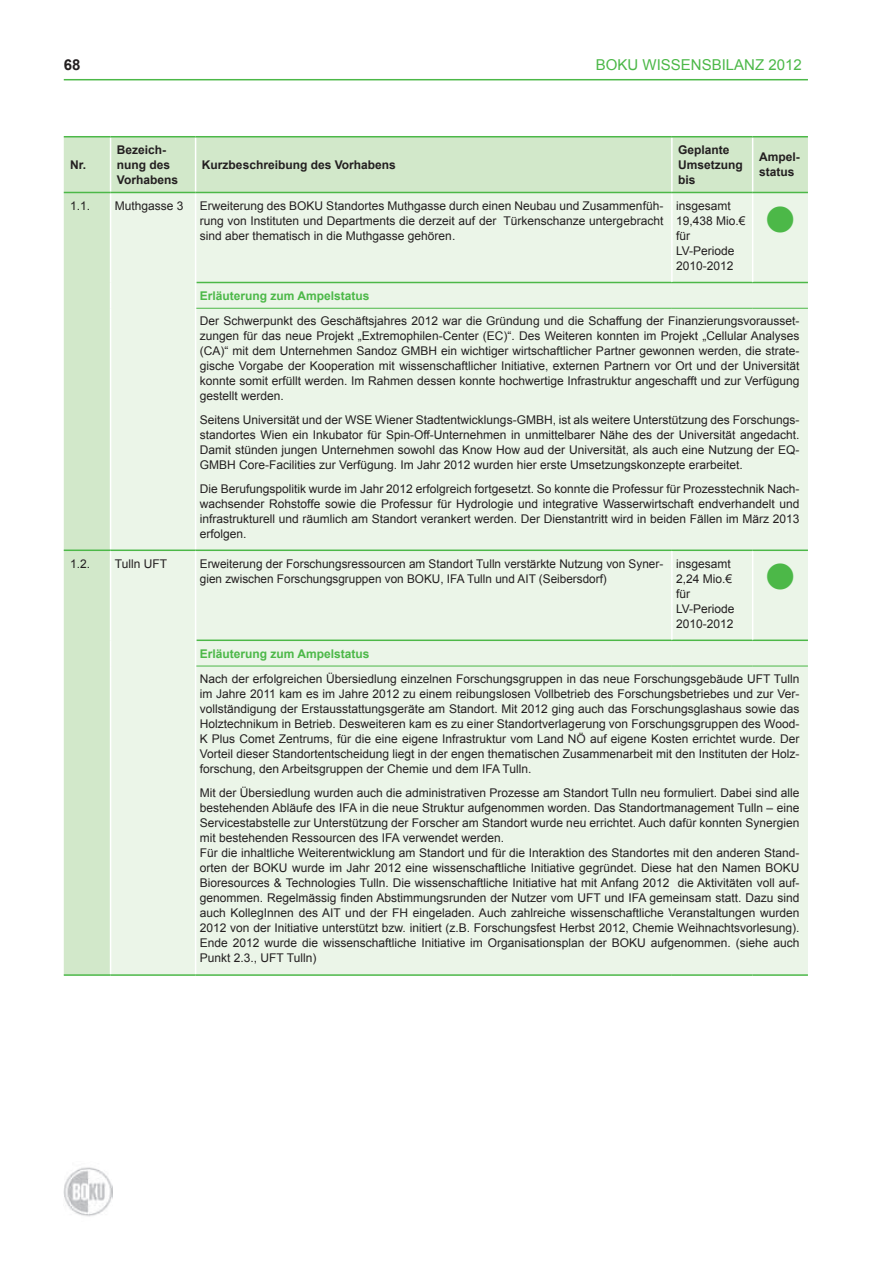
<style>
.page{position:relative;width:893px;height:1263px;background:#fff}
.page>*{position:absolute;margin:0;border:0;box-sizing:border-box;transform-origin:0 0}
.t1{font:45px "Wingdings";color:#4cb848}
.t2{font:15px "Arial";color:#4cb848}
.t3{font:700 15px "Arial";color:#231f20}
.t4{font:12px/15px "Arial";color:#231f20;text-align:justify}
.t5{font:700 12px/15px "Arial";color:#231f20}
.t6{font:700 12px "Arial";color:#4cb848}
</style>
<div class="page">
<hr style="left:64px;top:79px;width:744px;height:1px;background:#4cb848">
<img style="left:64px;top:1167px;width:49px;height:50px">
<div style="left:64px;top:137px;width:744px;height:837px;background:#d2e8ca"></div>
<div style="left:111px;top:193px;width:697px;height:781px;background:#ebf5e8"></div>
<hr style="left:196px;top:282px;width:476px;height:1px;background:#4cb848">
<hr style="left:672px;top:282px;width:81px;height:1px;background:#4cb848">
<hr style="left:753px;top:282px;width:55px;height:1px;background:#4cb848">
<hr style="left:196px;top:639px;width:476px;height:2px;background:#4cb848">
<hr style="left:672px;top:639px;width:81px;height:2px;background:#4cb848">
<hr style="left:753px;top:639px;width:55px;height:2px;background:#4cb848">
<hr style="left:110px;top:137px;width:1px;height:55px;background:#fff">
<hr style="left:110px;top:193px;width:1px;height:89px;background:#fff">
<svg style="left:110px;top:282px;width:1px;height:26px"></svg>
<hr style="left:110px;top:308px;width:1px;height:241px;background:#fff">
<hr style="left:110px;top:551px;width:1px;height:89px;background:#fff">
<svg style="left:110px;top:640px;width:1px;height:26px"></svg>
<hr style="left:110px;top:666px;width:1px;height:308px;background:#fff">
<hr style="left:195px;top:137px;width:1px;height:55px;background:#fff">
<hr style="left:752px;top:137px;width:1px;height:55px;background:#fff">
<hr style="left:195px;top:193px;width:1px;height:89px;background:#fff">
<hr style="left:752px;top:193px;width:1px;height:89px;background:#fff">
<svg style="left:195px;top:282px;width:1px;height:26px"></svg>
<hr style="left:195px;top:308px;width:1px;height:241px;background:#fff">
<hr style="left:195px;top:551px;width:1px;height:89px;background:#fff">
<hr style="left:752px;top:551px;width:1px;height:88px;background:#fff">
<svg style="left:195px;top:640px;width:1px;height:26px"></svg>
<hr style="left:195px;top:666px;width:1px;height:308px;background:#fff">
<hr style="left:64px;top:549px;width:47px;height:2px;background:#4cb848">
<hr style="left:111px;top:549px;width:85px;height:2px;background:#4cb848">
<hr style="left:196px;top:549px;width:476px;height:2px;background:#4cb848">
<hr style="left:672px;top:549px;width:81px;height:2px;background:#4cb848">
<hr style="left:753px;top:549px;width:55px;height:2px;background:#4cb848">
<hr style="left:64px;top:974px;width:47px;height:2px;background:#4cb848">
<hr style="left:111px;top:974px;width:85px;height:2px;background:#4cb848">
<hr style="left:196px;top:974px;width:476px;height:2px;background:#4cb848">
<hr style="left:672px;top:974px;width:81px;height:2px;background:#4cb848">
<hr style="left:753px;top:974px;width:55px;height:2px;background:#4cb848">
<hr style="left:196px;top:308px;width:476px;height:1px;background:#4cb848">
<hr style="left:672px;top:308px;width:81px;height:1px;background:#4cb848">
<hr style="left:753px;top:308px;width:55px;height:1px;background:#4cb848">
<hr style="left:196px;top:666px;width:476px;height:1px;background:#4cb848">
<hr style="left:672px;top:666px;width:81px;height:1px;background:#4cb848">
<hr style="left:753px;top:666px;width:55px;height:1px;background:#4cb848">
<hr style="left:671px;top:137px;width:2px;height:55px;background:#fff">
<hr style="left:671px;top:193px;width:2px;height:89px;background:#fff">
<hr style="left:671px;top:551px;width:2px;height:88px;background:#fff">
<hr style="left:64px;top:136px;width:47px;height:1px;background:#4cb848">
<hr style="left:111px;top:136px;width:85px;height:1px;background:#4cb848">
<hr style="left:196px;top:136px;width:476px;height:1px;background:#4cb848">
<hr style="left:672px;top:136px;width:81px;height:1px;background:#4cb848">
<hr style="left:753px;top:136px;width:55px;height:1px;background:#4cb848">
<hr style="left:64px;top:192px;width:47px;height:1px;background:#4cb848">
<hr style="left:111px;top:192px;width:85px;height:1px;background:#4cb848">
<hr style="left:196px;top:192px;width:476px;height:1px;background:#4cb848">
<hr style="left:672px;top:192px;width:81px;height:1px;background:#4cb848">
<hr style="left:753px;top:192px;width:55px;height:1px;background:#4cb848">
<p class="t3" style="left:64px;top:55px;width:18px">68</p>
<p class="t2" style="left:596px;top:55px;width:207px">BOKU WISSENSBILANZ 2012</p>
<p class="t5" style="left:70px;top:158px;width:18px">Nr.</p>
<p class="t5" style="left:117px;top:143px;width:63px">Bezeich&shy;nung des<br>Vorhabens</p>
<p class="t5" style="left:202px;top:158px;width:195px">Kurzbeschreibung des Vorhabens</p>
<p class="t5" style="left:678px;top:143px;width:66px">Geplante<br>Umsetzung bis</p>
<p class="t5" style="left:759px;top:150px;width:42px">Ampel&shy;status</p>
<p class="t4" style="left:70px;top:198px;width:22px">1.1.</p>
<p class="t4" style="left:115px;top:198px;width:70px">Muthgasse 3</p>
<p class="t4" style="left:200px;top:198px;width:465px">Erweiterung des BOKU Standortes Muthgasse durch einen Neubau und Zusammenfüh&shy;rung von Instituten und Departments die derzeit auf der Türkenschanze untergebracht sind aber thematisch in die Muthgasse gehören.</p>
<p class="t4" style="left:676px;top:198px;width:71px;text-align:left">insgesamt<br>19,438 Mio.€ für<br>LV-Periode<br>2010-2012</p>
<h1 class="t1" style="left:763px;top:195px;width:35px">●</h1>
<p class="t6" style="left:200px;top:288px;width:171px">Erläuterung zum Ampelstatus</p>
<p class="t4" style="left:200px;top:314px;width:601px">Der Schwerpunkt des Geschäftsjahres 2012 war die Gründung und die Schaffung der Finanzierungsvorausset&shy;zungen für das neue Projekt „Extremophilen-Center (EC)“. Des Weiteren konnten im Projekt „Cellular Analyses (CA)“ mit dem Unternehmen Sandoz GMBH ein wichtiger wirtschaftlicher Partner gewonnen werden, die strate&shy;gische Vorgabe der Kooperation mit wissenschaftlicher Initiative, externen Partnern vor Ort und der Universität konnte somit erfüllt werden. Im Rahmen dessen konnte hochwertige Infrastruktur angeschafft und zur Verfügung gestellt werden.</p>
<p class="t4" style="left:200px;top:412px;width:601px">Seitens Universität und der WSE Wiener Stadtentwicklungs-GMBH, ist als weitere Unterstützung des Forschungs&shy;standortes Wien ein Inkubator für Spin-Off-Unternehmen in unmittelbarer Nähe des der Universität angedacht.<br>Damit stünden jungen Unternehmen sowohl das Know How aud der Universität, als auch eine Nutzung der EQ-GMBH Core-Facilities zur Verfügung. Im Jahr 2012 wurden hier erste Umsetzungskonzepte erarbeitet.</p>
<p class="t4" style="left:200px;top:481px;width:601px">Die Berufungspolitik wurde im Jahr 2012 erfolgreich fortgesetzt. So konnte die Professur für Prozesstechnik Nach&shy;wachsender Rohstoffe sowie die Professur für Hydrologie und integrative Wasserwirtschaft endverhandelt und infrastrukturell und räumlich am Standort verankert werden. Der Dienstantritt wird in beiden Fällen im März 2013 erfolgen.</p>
<p class="t4" style="left:70px;top:556px;width:22px">1.2.</p>
<p class="t4" style="left:115px;top:556px;width:54px">Tulln UFT</p>
<p class="t4" style="left:200px;top:556px;width:465px">Erweiterung der Forschungsressourcen am Standort Tulln verstärkte Nutzung von Syner&shy;gien zwischen Forschungsgruppen von BOKU, IFA Tulln und AIT (Seibersdorf)</p>
<p class="t4" style="left:676px;top:556px;width:60px;text-align:left">insgesamt<br>2,24 Mio.€ für<br>LV-Periode<br>2010-2012</p>
<h1 class="t1" style="left:763px;top:553px;width:35px">●</h1>
<p class="t6" style="left:200px;top:645px;width:171px">Erläuterung zum Ampelstatus</p>
<p class="t4" style="left:200px;top:672px;width:601px">Nach der erfolgreichen Übersiedlung einzelnen Forschungsgruppen in das neue Forschungsgebäude UFT Tulln im Jahre 2011 kam es im Jahre 2012 zu einem reibungslosen Vollbetrieb des Forschungsbetriebes und zur Ver&shy;vollständigung der Erstausstattungsgeräte am Standort. Mit 2012 ging auch das Forschungsglashaus sowie das Holztechnikum in Betrieb. Desweiteren kam es zu einer Standortverlagerung von Forschungsgruppen des Wood-K Plus Comet Zentrums, für die eine eigene Infrastruktur vom Land NÖ auf eigene Kosten errichtet wurde. Der Vorteil dieser Standortentscheidung liegt in der engen thematischen Zusammenarbeit mit den Instituten der Holz&shy;forschung, den Arbeitsgruppen der Chemie und dem IFA Tulln.</p>
<p class="t4" style="left:200px;top:786px;width:601px;text-align:left">Mit der Übersiedlung wurden auch die administrativen Prozesse am Standort Tulln neu formuliert. Dabei sind alle bestehenden Abläufe des IFA in die neue Struktur aufgenommen worden. Das Standortmanagement Tulln – eine Servicestabstelle zur Unterstützung der Forscher am Standort wurde neu errichtet. Auch dafür konnten Synergien mit bestehenden Ressourcen des IFA verwendet werden.<br>Für die inhaltliche Weiterentwicklung am Standort und für die Interaktion des Standortes mit den anderen Stand&shy;orten der BOKU wurde im Jahr 2012 eine wissenschaftliche Initiative gegründet. Diese hat den Namen BOKU Bioresources &amp; Technologies Tulln. Die wissenschaftliche Initiative hat mit Anfang 2012 die Aktivitäten voll auf&shy;genommen. Regelmässig finden Abstimmungsrunden der Nutzer vom UFT und IFA gemeinsam statt. Dazu sind auch KollegInnen des AIT und der FH eingeladen. Auch zahlreiche wissenschaftliche Veranstaltungen wurden 2012 von der Initiative unterstützt bzw. initiert (z.B. Forschungsfest Herbst 2012, Chemie Weihnachtsvorlesung).<br>Ende 2012 wurde die wissenschaftliche Initiative im Organisationsplan der BOKU aufgenommen. (siehe auch Punkt 2.3., UFT Tulln)</p>
</div>
